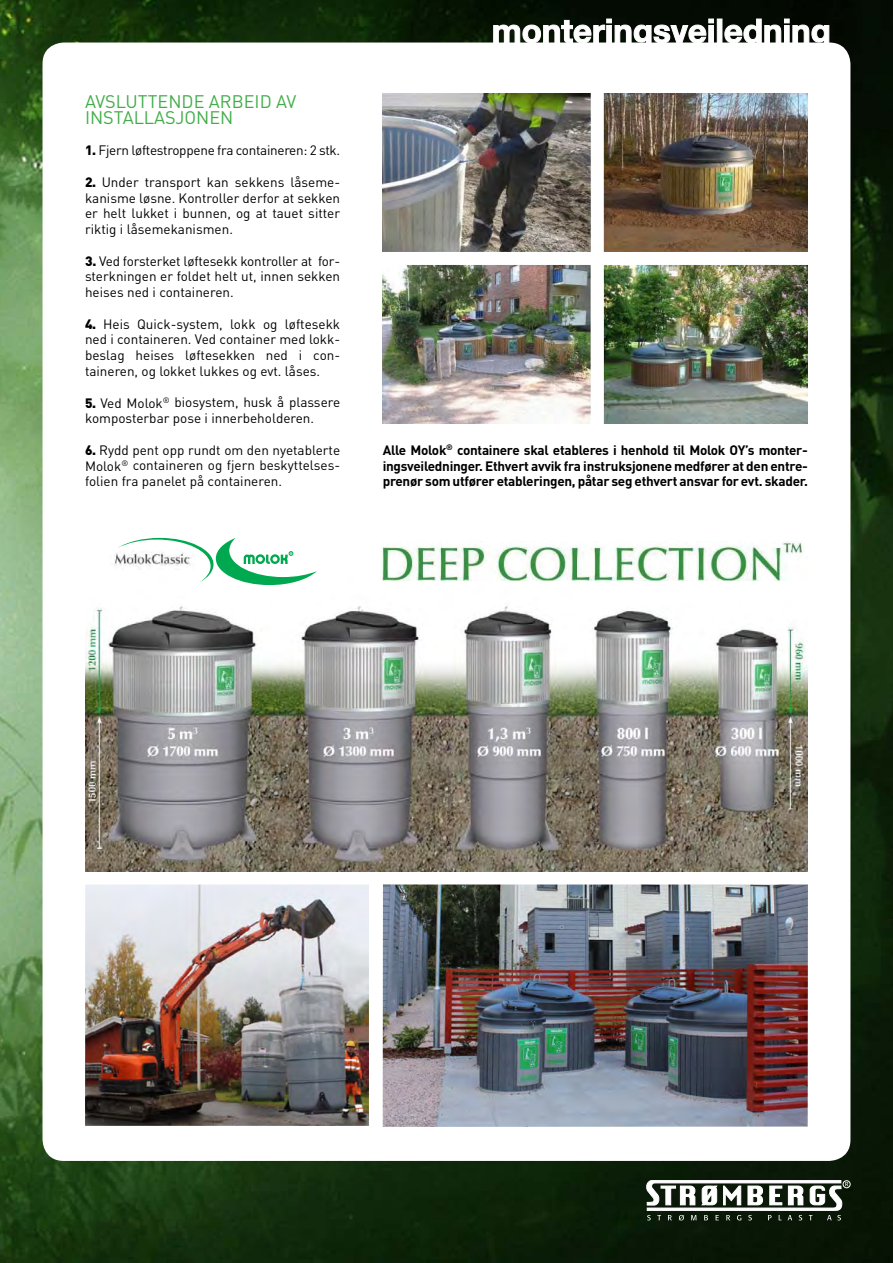
<style>
.page{position:relative;width:893px;height:1263px;background:#fff}
.page>*{position:absolute;margin:0;border:0;box-sizing:border-box;transform-origin:0 0}
.t1{font:18px/15.8px "DIN";color:#41ad49}
.t2{font:13.5px/15.8px "DIN";color:#000;text-align:justify}
.t3{font:700 13.5px/15.8px "DIN";letter-spacing:-.02em;color:#000;text-align:justify}
.t4{font:13.5px "DIN";letter-spacing:-.02em;color:#000}
.s1{font-weight:900}
</style>
<div class="page">
<img style="left:0;top:0;width:893px;height:1263px">
<div style="left:43px;top:43px;width:807px;height:1118px;background:#fff;border-radius:21px"></div>
<svg style="left:646px;top:1180px;width:203px;height:40px"></svg>
<div style="left:843px;top:1180px;width:7px;height:8px;border:1px solid #fff;border-radius:50%"></div>
<img style="left:85px;top:537px;width:723px;height:335px">
<svg style="left:117px;top:538px;width:200px;height:47px"></svg>
<img style="left:108px;top:551px;width:86px;height:19px">
<img style="left:380px;top:541px;width:428px;height:40px">
<img style="left:85px;top:884px;width:284px;height:242px">
<img style="left:383px;top:884px;width:425px;height:243px">
<img style="left:383px;top:94px;width:425px;height:329px">
<div style="left:591px;top:89px;width:13px;height:352px;background:#fff"></div>
<div style="left:374px;top:252px;width:447px;height:13px;background:#fff"></div>
<svg style="left:493px;top:19px;width:336px;height:24px"></svg>
<h1 class="t1" style="left:85px;top:93px;width:213px">AVSLUTTENDE ARBEID AV<br>INSTALLASJONEN</h1>
<p class="t4" style="left:85px;top:142px;width:257px"><span class="s1">1.</span> Fjern løftestroppene fra containeren: 2 stk.</p>
<p class="t2" style="left:85px;top:174px;width:257px"><span class="s1">2.</span> Under transport kan sekkens låseme&shy;kanisme løsne. Kontroller derfor at sekken er helt lukket i bunnen, og at tauet sitter riktig i låsemekanismen.</p>
<p class="t2" style="left:85px;top:253px;width:257px"><span class="s1">3.</span> Ved forsterket løftesekk kontroller at for&shy;sterkningen er foldet helt ut, innen sekken heises ned i containeren.</p>
<p class="t2" style="left:85px;top:316px;width:257px"><span class="s1">4.</span> Heis Quick-system, lokk og løftesekk ned i containeren. Ved container med lokk&shy;beslag heises løftesekken ned i con&shy;taineren, og lokket lukkes og evt. låses.</p>
<p class="t2" style="left:85px;top:394px;width:257px"><span class="s1">5.</span> Ved Molok<sup>®</sup> biosystem, husk å plassere komposterbar pose i innerbeholderen.</p>
<p class="t2" style="left:85px;top:442px;width:257px"><span class="s1">6.</span> Rydd pent opp rundt om den nyetablerte Molok<sup>®</sup> containeren og fjern beskyttelses&shy;folien fra panelet på containeren.</p>
<p class="t3" style="left:383px;top:441px;width:427px">Alle Molok<sup>®</sup> containere skal etableres i henhold til Molok OY’s monter&shy;ingsveiledninger. Ethvert avvik fra instruksjonene medfører at den entre&shy;prenør som utfører etableringen, påtar seg ethvert ansvar for evt. skader.</p>
</div>
